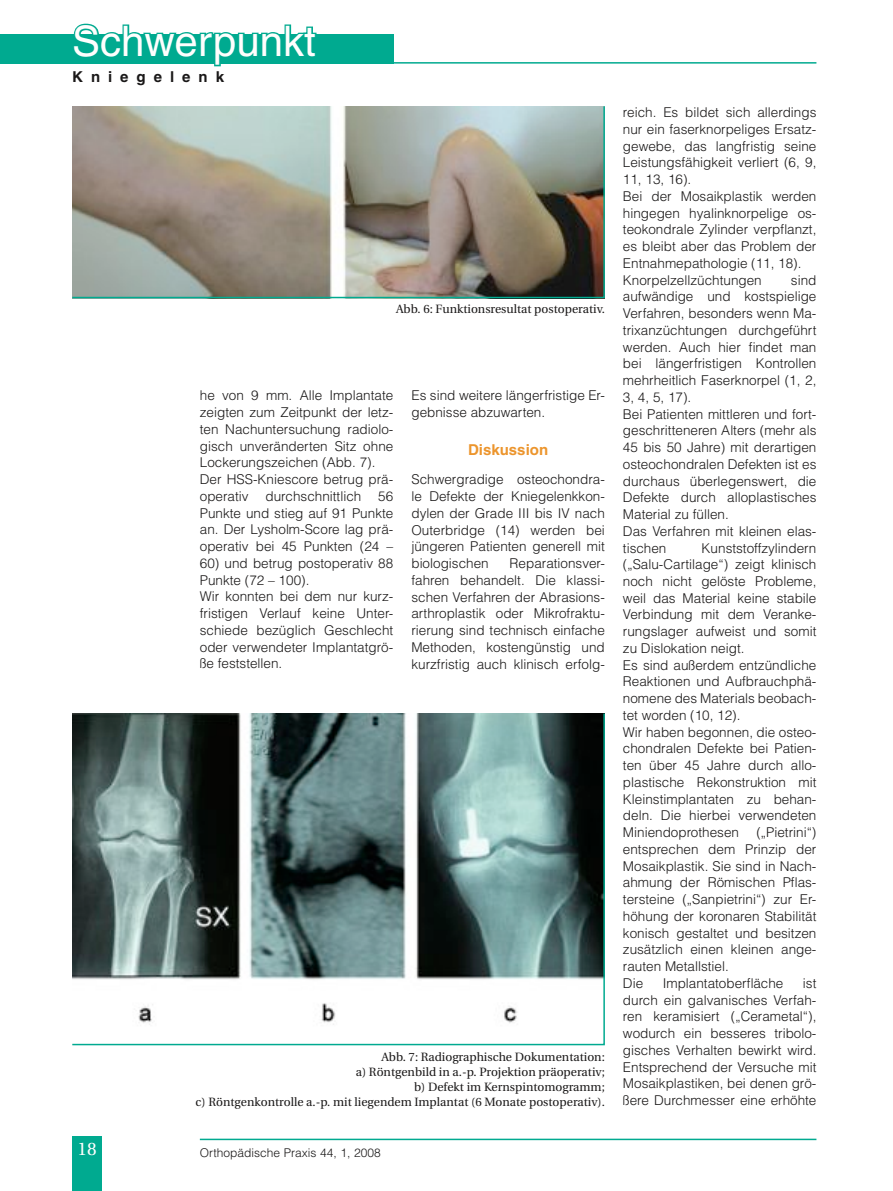
<style>
.page{position:relative;width:893px;height:1191px;background:#fff}
.page>*{position:absolute;margin:0;border:0;box-sizing:border-box;transform-origin:0 0}
.t1{font:42px "Helvetica";color:#fffefd}
.t2{font:18px "Utopia";color:#fffefd}
.t3{font:700 15px "Helvetica";letter-spacing:.53em;color:#1a1818}
.t4{font:700 15px "Helvetica";color:#ec952d}
.t5{font:300 13.5px/16.8px "Helvetica";color:#1a1818}
.t6{font:12px/15px "Utopia";color:#1a1818;text-align:right}
.t7{font:300 12px "Helvetica";color:#1a1818}
</style>
<div class="page">
<hr style="left:72px;top:62px;width:744px;height:2px;background:#00aa90">
<div style="left:0;top:34px;width:393px;height:30px;background:#00aa90"></div>
<svg style="left:73px;top:23px;width:244px;height:44px"></svg>
<hr style="left:200px;top:1138px;width:616px;height:2px;background:#00aa90">
<div style="left:72px;top:1136px;width:30px;height:55px;background:#00aa90"></div>
<img style="left:72px;top:106px;width:533px;height:193px">
<svg style="left:72px;top:713px;width:533px;height:333px"></svg>
<h1 class="t1" style="left:72px;top:17px;width:245px">Schwerpunkt</h1>
<p class="t3" style="left:72px;top:67px;width:153px">Kniegelenk</p>
<p class="t6" style="left:396px;top:302px;width:210px">Abb. 6: Funktionsresultat postoperativ.</p>
<p class="t5" style="left:200px;top:387px;width:195px">he von 9 mm. Alle Implantate zeigten zum Zeitpunkt der letz&shy;ten Nachuntersuchung radiolo&shy;gisch unveränderten Sitz ohne<br>Lockerungszeichen (Abb. 7).<br>Der HSS-Kniescore betrug prä&shy;operativ</p>
<p class="t5" style="left:266px;top:487px;width:97px">durchschnittlich</p>
<p class="t5" style="left:200px;top:487px;width:195px;text-align:justify;text-indent:178px">56<br>Punkte und stieg auf 91 Punkte an. Der Lysholm-Score lag prä&shy;operativ bei 45 Punkten (24 –</p>
<p class="t5" style="left:200px;top:554px;width:195px">60) und betrug postoperativ 88<br>Punkte (72 – 100).<br>Wir konnten bei dem nur kurz&shy;fristigen Verlauf keine Unter&shy;schiede bezüglich Geschlecht oder verwendeter Implantatgrö&shy;ße feststellen.</p>
<p class="t5" style="left:411px;top:387px;width:195px">Es sind weitere längerfristige Er&shy;gebnisse abzuwarten.</p>
<p class="t4" style="left:468px;top:440px;width:82px">Diskussion</p>
<p class="t5" style="left:411px;top:471px;width:195px;text-align:justify">Schwergradige osteochondra&shy;le Defekte der Kniegelenkkon&shy;dylen der Grade III bis IV nach Outerbridge (14) werden bei jüngeren Patienten generell mit biologischen</p>
<p class="t5" style="left:411px;top:554px;width:195px;text-align:justify;text-indent:98px">Reparationsver&shy;fahren behandelt. Die klassi&shy;schen Verfahren der Abrasions&shy;arthroplastik oder Mikrofraktu&shy;rierung sind technisch einfache Methoden, kostengünstig und kurzfristig auch klinisch erfolg-</p>
<p class="t6" style="left:196px;top:1049px;width:411px">Abb. 7: Radiographische Dokumentation:<br>a) Röntgenbild in a.-p. Projektion präoperativ;<br>b) Defekt im Kernspintomogramm;<br>c) Röntgenkontrolle a.-p. mit liegendem Implantat (6 Monate postoperativ).</p>
<h2 class="t2" style="left:78px;top:1139px;width:21px">18</h2>
<p class="t7" style="left:200px;top:1145px;width:182px">Orthopädische Praxis 44, 1, 2008</p>
<p class="t5" style="left:623px;top:103px;width:195px">reich. Es bildet sich allerdings nur ein faserknorpeliges Ersatz&shy;gewebe, das langfristig seine<br>Leistungsfähigkeit verliert (6, 9,<br>11, 13, 16).<br>Bei der Mosaikplastik werden hingegen hyalinknorpelige os&shy;teokondrale Zylinder verpflanzt, es bleibt aber das Problem der<br>Entnahmepathologie (11, 18).<br>Knorpelzellzüchtungen</p>
<p class="t5" style="left:623px;top:271px;width:195px;text-indent:168px">sind aufwändige und kostspielige<br>Verfahren, besonders wenn Ma&shy;trixanzüchtungen durchgeführt werden. Auch hier findet man bei längerfristigen Kontrollen mehrheitlich Faserknorpel (1, 2,<br>3, 4, 5, 17).<br>Bei Patienten mittleren und fort&shy;geschritteneren Alters (mehr als<br>45 bis 50 Jahre) mit derartigen osteochondralen Defekten ist es durchaus überlegenswert, die<br>Defekte durch alloplastisches<br>Material zu füllen.<br>Das Verfahren mit kleinen elas&shy;tischen</p>
<p class="t5" style="left:623px;top:539px;width:195px;text-indent:79px">Kunststoffzylindern („Salu-Cartilage“) zeigt klinisch noch nicht gelöste Probleme, weil das Material keine stabile<br>Verbindung mit dem Veranke&shy;rungslager aufweist und somit zu Dislokation neigt.<br>Es sind außerdem entzündliche<br>Reaktionen und Aufbrauchphä&shy;nomene des Materials beobach&shy;tet worden (10, 12).<br>Wir haben begonnen, die osteo&shy;chondralen Defekte bei Patien&shy;ten über 45 Jahre durch allo&shy;plastische Rekonstruktion mit<br>Kleinstimplantaten zu behan&shy;deln. Die hierbei verwendeten<br>Miniendoprothesen</p>
<p class="t5" style="left:623px;top:823px;width:195px;text-indent:133px">(„Pietrini“) entsprechen dem Prinzip der<br>Mosaikplastik. Sie sind in Nach&shy;ahmung der Römischen Pflas&shy;tersteine („Sanpietrini“) zur Er&shy;höhung der koronaren Stabilität konisch gestaltet und besitzen zusätzlich einen kleinen ange&shy;rauten Metallstiel.<br>Die</p>
<p class="t5" style="left:663px;top:974px;width:122px">Implantatoberfläche</p>
<p class="t5" style="left:623px;top:974px;width:195px;text-align:justify;text-indent:180px">ist durch ein galvanisches Verfah&shy;ren keramisiert („Cerametal“), wodurch ein besseres tribolo&shy;gisches Verhalten bewirkt wird.<br>Entsprechend der Versuche mit Mosaikplastiken, bei denen grö&shy;ßere Durchmesser eine erhöhte</p>
</div>
